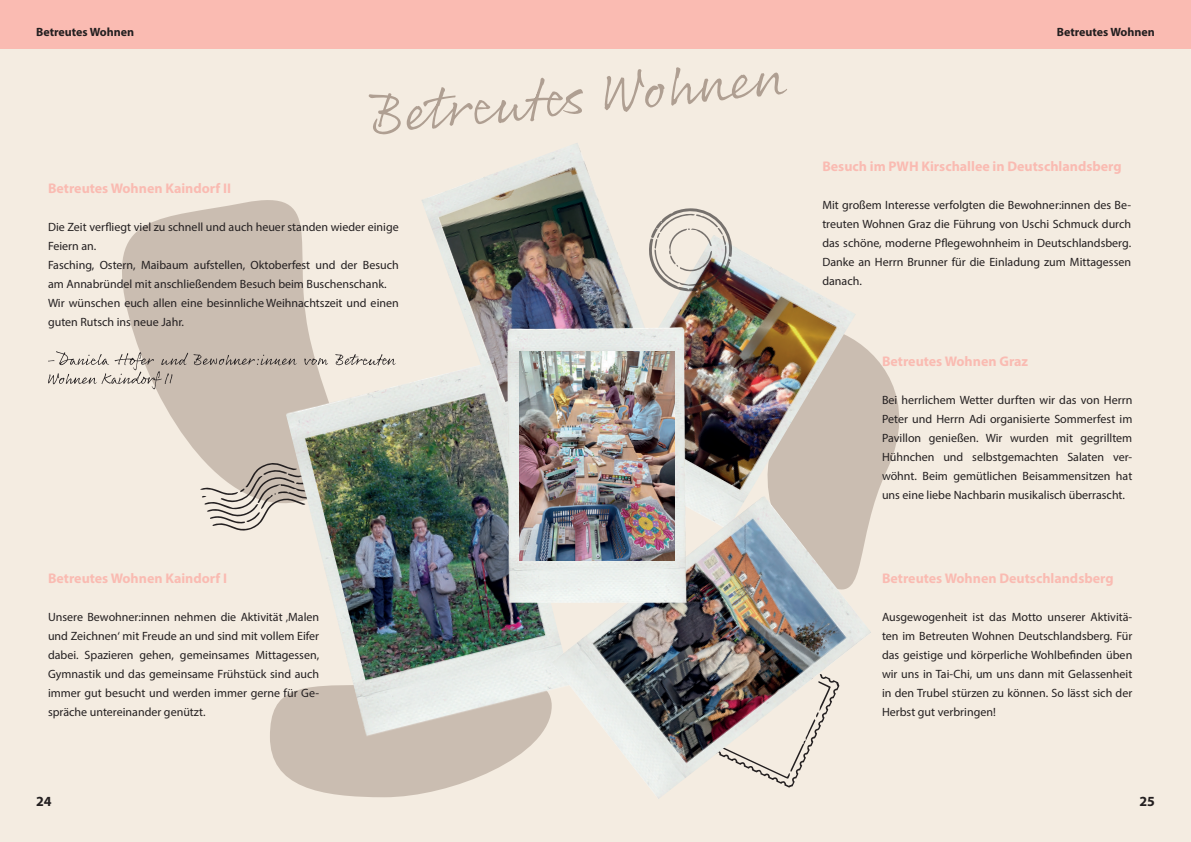
<style>
.page{position:relative;width:1191px;height:842px;background:#fff}
.page>*{position:absolute;margin:0;border:0;box-sizing:border-box;transform-origin:0 0}
.t1{font:700 14px "Myriad Pro";color:#fabbb2}
.t2{font:700 14px "Myriad Pro";color:#231f20}
.t3{font:12px/19px "Myriad Pro";color:#231f20;text-align:justify}
.t4{font:700 12px "Myriad Pro";color:#231f20}
</style>
<div class="page">
<div style="left:0;top:49px;width:1191px;height:793px;background:#f4ece1"></div>
<svg style="left:855px;top:322px;width:64px;height:274px;background:#e6dcd1"></svg>
<svg style="left:270px;top:675px;width:279px;height:122px;background:#d6cabf"></svg>
<svg style="left:110px;top:191px;width:243px;height:327px;background:#dcd1c6"></svg>
<div style="left:0;top:0;width:1191px;height:49px;background:#fabbb2"></div>
<svg style="left:200px;top:438px;width:86px;height:93px;background:#cabfb5"></svg>
<svg style="left:48px;top:351px;width:348px;height:38px;background:#ccc2b8"></svg>
<svg style="left:368px;top:67px;width:419px;height:68px;background:#ebe2d7"></svg>
<img style="left:421px;top:142px;width:250px;height:220px">
<img style="left:800px;top:235px;width:55px;height:260px">
<img style="left:286px;top:362px;width:138px;height:375px">
<img style="left:549px;top:495px;width:322px;height:305px">
<img style="left:424px;top:183px;width:376px;height:572px">
<svg style="left:648px;top:207px;width:84px;height:85px;background:#cac2b9"></svg>
<img style="left:519px;top:352px;width:155px;height:209px">
<p class="t4" style="left:36px;top:24px;width:78px">Mi arbeiter: in</p>
<p class="t4" style="left:36px;top:24px;width:100px">Betreutes Wohnen</p>
<p class="t4" style="left:1056px;top:24px;width:100px">Betreutes Wohnen</p>
<p class="t1" style="left:48px;top:179px;width:185px">Betreutes Wohnen Kaindorf II</p>
<p class="t3" style="left:48px;top:218px;width:352px;text-align:left">Die Zeit verfliegt viel zu schnell und auch heuer standen wieder einige Feiern an.<br>Fasching, Ostern, Maibaum aufstellen, Oktoberfest und der Besuch am Annabründel mit anschließendem Besuch beim Buschenschank.<br>Wir wünschen euch allen eine besinnliche Weihnachtszeit und einen guten Rutsch ins neue Jahr.</p>
<p class="t1" style="left:48px;top:569px;width:181px">Betreutes Wohnen Kaindorf I</p>
<p class="t3" style="left:48px;top:607px;width:273px">Unsere Bewohner:innen nehmen die Aktivität ‚Malen und Zeichnen‘ mit Freude an und sind mit vollem Eifer dabei. Spazieren gehen, gemeinsames Mittagessen, Gymnastik und das gemeinsame Frühstück sind auch immer gut besucht und werden immer gerne für Ge&shy;spräche untereinander genützt.</p>
<p class="t2" style="left:36px;top:792px;width:17px">24</p>
<p class="t1" style="left:822px;top:157px;width:301px">Besuch im PWH Kirschallee in Deutschlandsberg</p>
<p class="t3" style="left:822px;top:195px;width:310px">Mit großem Interesse verfolgten die Bewohner:innen des Be&shy;treuten Wohnen Graz die Führung von Uschi Schmuck durch das schöne, moderne Pflegewohnheim in Deutschlandsberg.<br>Danke an Herrn Brunner für die Einladung zum Mittagessen danach.</p>
<p class="t1" style="left:882px;top:352px;width:148px">Betreutes Wohnen Graz</p>
<p class="t3" style="left:882px;top:390px;width:252px">Bei herrlichem Wetter durften wir das von Herrn Peter und Herrn Adi organisierte Sommerfest im Pavillon genießen. Wir wurden mit gegrilltem Hühnchen und selbstgemachten Salaten ver&shy;wöhnt. Beim gemütlichen Beisammensitzen hat uns eine liebe Nachbarin musikalisch überrascht.</p>
<p class="t1" style="left:882px;top:569px;width:233px">Betreutes Wohnen Deutschlandsberg</p>
<p class="t3" style="left:882px;top:607px;width:252px">Ausgewogenheit ist das Motto unserer Aktivitä&shy;ten im Betreuten Wohnen Deutschlandsberg. Für das geistige und körperliche Wohlbefinden üben wir uns in Tai-Chi, um uns dann mit Gelassenheit in den Trubel stürzen zu können. So lässt sich der Herbst gut verbringen!</p>
<p class="t2" style="left:1139px;top:792px;width:17px">25</p>
</div>
